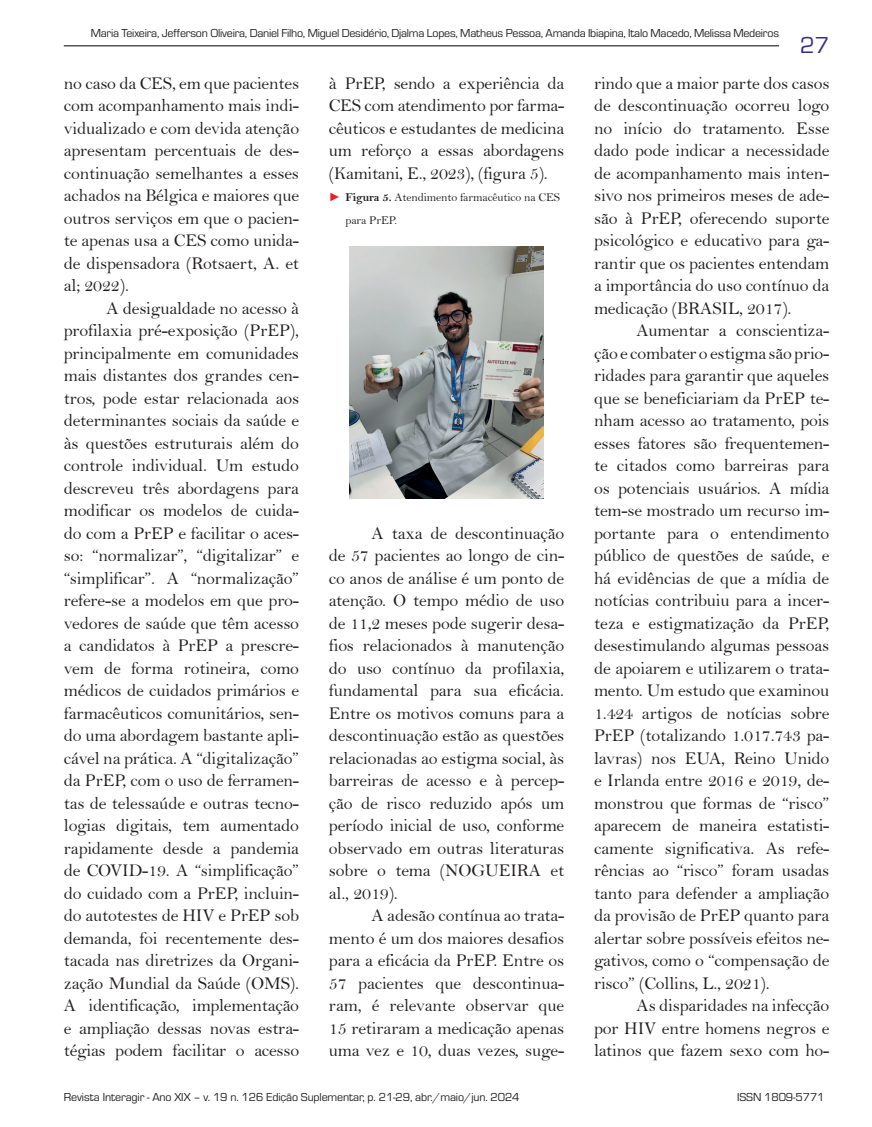
<style>
.page{position:relative;width:872px;height:1127px;background:#fff}
.page>*{position:absolute;margin:0;border:0;box-sizing:border-box;transform-origin:0 0}
.t1{font:24px "Eurostile";color:#2e3092}
.t2{font:18px/22.5px "Bell";letter-spacing:-.01em;color:#231f20;text-align:justify}
.t3{font:12px "Eurostile";letter-spacing:-.015em;color:#231f20}
.t4{font:12px/22.5px "Bell";letter-spacing:-.01em;color:#231f20}
.s1{font-family:"Arial";font-style:italic;color:#ee1d23}
.s2{font-family:"Bell MT Bold"}
</style>
<div class="page">
<hr style="left:64px;top:45px;width:715px;height:1px;background:#000">
<img style="left:349px;top:246px;width:195px;height:252px">
<p class="t3" style="left:91px;top:25px;width:690px">Maria Teixeira, Jefferson Oliveira, Daniel Filho, Miguel Desidério, Djalma Lopes, Matheus Pessoa, Amanda Ibiapina, Italo Macedo, Melissa Medeiros</p>
<h1 class="t1" style="left:800px;top:29px;width:31px">27</h1>
<p class="t2" style="left:64px;top:72px;width:237px">no caso da CES, em que pacientes com acompanhamento mais indi&shy;vidualizado e com devida atenção apresentam percentuais de des&shy;continuação semelhantes a esses achados na Bélgica e maiores que outros serviços em que o pacien&shy;te apenas usa a CES como unida&shy;de dispensadora (Rotsaert, A. et al; 2022).</p>
<p class="t2" style="left:64px;top:297px;width:237px;text-indent:43px">A desigualdade no acesso à profilaxia pré-exposição (PrEP), principalmente em comunidades mais distantes dos grandes cen&shy;tros, pode estar relacionada aos determinantes sociais da saúde e às questões estruturais além do controle individual. Um estudo descreveu três abordagens para modificar os modelos de cuida&shy;do com a PrEP e facilitar o aces&shy;so: “normalizar”, “digitalizar” e “simplificar”. A “normalização” refere-se a modelos em que pro&shy;vedores de saúde que têm acesso a candidatos à PrEP a prescre&shy;vem de forma rotineira, como médicos de cuidados primários e farmacêuticos comunitários, sen&shy;do uma abordagem bastante apli&shy;cável na prática. A “digitalização” da PrEP, com o uso de ferramen&shy;tas de telessaúde e outras tecno&shy;logias digitais, tem aumentado rapidamente desde a pandemia de COVID-19. A “simplificação” do cuidado com a PrEP, incluin&shy;do autotestes de HIV e PrEP sob demanda, foi recentemente des&shy;tacada nas diretrizes da Organi&shy;zação Mundial da Saúde (OMS).<br>A identificação, implementação e ampliação dessas novas estra&shy;tégias podem facilitar o acesso</p>
<p class="t2" style="left:329px;top:72px;width:237px">à PrEP, sendo a experiência da CES com atendimento por farma&shy;cêuticos e estudantes de medicina um reforço a essas abordagens (Kamitani, E., 2023), (figura 5).</p>
<p class="t4" style="left:345px;top:186px;width:216px;text-indent:-16px"><span class="s1">►</span> <span class="s2">Figura 5.</span> Atendimento farmacêutico na CES para PrEP.</p>
<p class="t2" style="left:329px;top:522px;width:237px;text-indent:43px">A taxa de descontinuação de 57 pacientes ao longo de cin&shy;co anos de análise é um ponto de atenção. O tempo médio de uso de 11,2 meses pode sugerir desa&shy;fios relacionados à manutenção do uso contínuo da profilaxia, fundamental para sua eficácia.<br>Entre os motivos comuns para a descontinuação estão as questões relacionadas ao estigma social, às barreiras de acesso e à percep&shy;ção de risco reduzido após um período inicial de uso, conforme observado em outras literaturas sobre o tema (NOGUEIRA et al., 2019).</p>
<p class="t2" style="left:329px;top:904px;width:237px;text-indent:43px">A adesão contínua ao trata&shy;mento é um dos maiores desafios para a eficácia da PrEP. Entre os 57 pacientes que descontinua&shy;ram, é relevante observar que 15 retiraram a medicação apenas uma vez e 10, duas vezes, suge-</p>
<p class="t2" style="left:594px;top:72px;width:237px">rindo que a maior parte dos casos de descontinuação ocorreu logo no início do tratamento. Esse dado pode indicar a necessidade de acompanhamento mais inten&shy;sivo nos primeiros meses de ade&shy;são à PrEP, oferecendo suporte psicológico e educativo para ga&shy;rantir que os pacientes entendam a importância do uso contínuo da medicação (BRASIL, 2017).</p>
<p class="t2" style="left:594px;top:319px;width:237px;text-indent:43px">Aumentar a conscientiza&shy;ção e combater o estigma são prio&shy;ridades para garantir que aqueles que se beneficiariam da PrEP te&shy;nham acesso ao tratamento, pois esses fatores são frequentemen&shy;te citados como barreiras para os potenciais usuários. A mídia tem-se mostrado um recurso im&shy;portante para o entendimento público de questões de saúde, e há evidências de que a mídia de notícias contribuiu para a incer&shy;teza e estigmatização da PrEP, desestimulando algumas pessoas de apoiarem e utilizarem o trata&shy;mento. Um estudo que examinou 1.424 artigos de notícias sobre PrEP (totalizando 1.017.743 pa&shy;lavras) nos EUA, Reino Unido e Irlanda entre 2016 e 2019, de&shy;monstrou que formas de “risco” aparecem de maneira estatisti&shy;camente significativa. As refe&shy;rências ao “risco” foram usadas tanto para defender a ampliação da provisão de PrEP quanto para alertar sobre possíveis efeitos ne&shy;gativos, como o “compensação de risco” (Collins, L., 2021).</p>
<p class="t2" style="left:594px;top:994px;width:237px;text-indent:43px">As disparidades na infecção por HIV entre homens negros e latinos que fazem sexo com ho-</p>
<p class="t3" style="left:64px;top:1089px;width:457px">Revista Interagir - Ano XIX – v. 19 n. 126 Edição Suplementar, p. 21-29, abr./maio/jun. 2024</p>
<p class="t3" style="left:737px;top:1089px;width:89px">ISSN 1809-5771</p>
</div>
